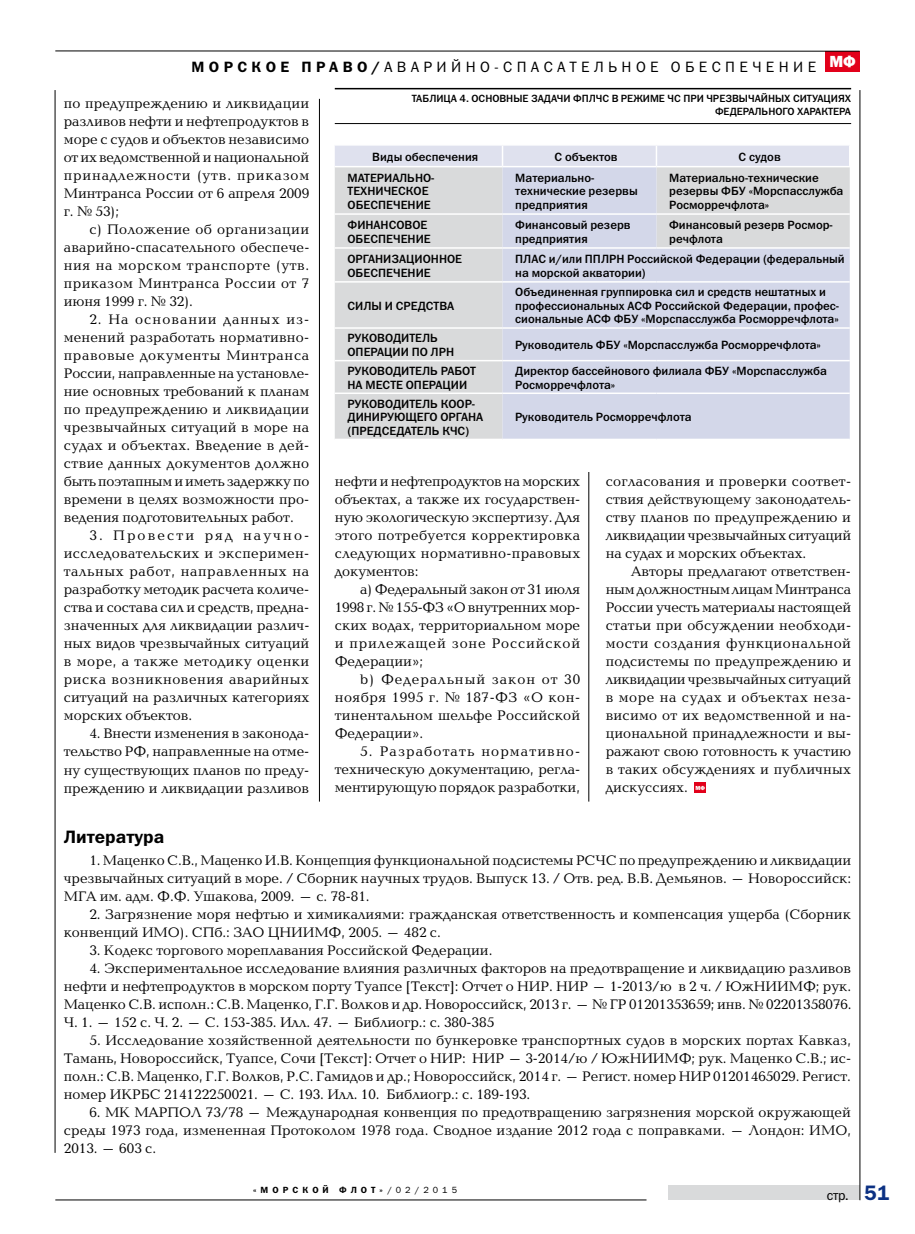
<style>
.page{position:relative;width:915px;height:1234px;background:#fff}
.page>*{position:absolute;margin:0;border:0;box-sizing:border-box;transform-origin:0 0}
.t1{font:18px "Franklin Gothic Demi C";color:#000}
.t2{font:800 16.5px "Franklin Gothic";color:#fff}
.t3{font:15px "Franklin Gothic Book C";letter-spacing:.29em;color:#000}
.t4{font:15px "Franklin Gothic Demi C";color:#000}
.t5{font:14.25px/18px "Baltica C";color:#000;text-align:justify}
.t6{font:13.5px "Franklin Gothic Book C";color:#000}
.t7{font:12px/13.5px "Franklin Gothic Medium C";color:#000}
.t8{font:10.5px "Franklin Gothic Medium C";color:#000}
.t9{font:9px "Franklin Gothic Demi C";letter-spacing:.45em;color:#000}
.t10{font:800 6px "Franklin Gothic";color:#fff}
.s1{font-family:"Franklin Gothic Demi C"}
.s2{font-family:"Franklin Gothic Book C"}
.s3{font-family:"Franklin Gothic Demi C";font-size:21px;color:#0c3183}
</style>
<div class="page">
<div style="left:668px;top:1185px;width:191px;height:14px;background:#d9dadb"></div>
<hr style="left:55px;top:1199px;width:591px;height:1px;background:#000">
<div style="left:825px;top:51px;width:34px;height:20px;background:#e2001a"></div>
<hr style="left:55px;top:51px;width:804px;height:1px;background:#000">
<hr style="left:859px;top:90px;width:1px;height:1109px;background:#000">
<hr style="left:55px;top:90px;width:1px;height:1062px;background:#000">
<hr style="left:334px;top:88px;width:516px;height:1px;background:#000">
<hr style="left:334px;top:123px;width:516px;height:1px;background:#000">
<div style="left:335px;top:146px;width:513px;height:20px;background:#dfe1ee"></div>
<div style="left:335px;top:167px;width:167px;height:271px;background:#d9dadb"></div>
<svg style="left:502px;top:167px;width:347px;height:271px;background:#d4d7e6"></svg>
<hr style="left:334px;top:213px;width:168px;height:2px;background:#fff">
<hr style="left:502px;top:213px;width:154px;height:2px;background:#fff">
<hr style="left:656px;top:213px;width:193px;height:2px;background:#fff">
<hr style="left:334px;top:247px;width:168px;height:2px;background:#fff">
<hr style="left:502px;top:247px;width:154px;height:2px;background:#fff">
<hr style="left:656px;top:247px;width:193px;height:2px;background:#fff">
<hr style="left:334px;top:281px;width:168px;height:1px;background:#fff">
<hr style="left:502px;top:281px;width:154px;height:1px;background:#fff">
<hr style="left:656px;top:281px;width:193px;height:1px;background:#fff">
<hr style="left:334px;top:327px;width:168px;height:2px;background:#fff">
<hr style="left:502px;top:327px;width:154px;height:2px;background:#fff">
<hr style="left:656px;top:327px;width:193px;height:2px;background:#fff">
<hr style="left:334px;top:360px;width:168px;height:1px;background:#fff">
<hr style="left:502px;top:360px;width:154px;height:1px;background:#fff">
<hr style="left:656px;top:360px;width:193px;height:1px;background:#fff">
<hr style="left:334px;top:392px;width:168px;height:2px;background:#fff">
<hr style="left:502px;top:392px;width:154px;height:2px;background:#fff">
<hr style="left:656px;top:392px;width:193px;height:2px;background:#fff">
<hr style="left:501px;top:145px;width:2px;height:21px;background:#fff">
<hr style="left:655px;top:145px;width:2px;height:21px;background:#fff">
<div style="left:694px;top:782px;width:12px;height:10px;background:#e2001a"></div>
<hr style="left:319px;top:99px;width:1px;height:702px;background:#000">
<hr style="left:588px;top:472px;width:1px;height:329px;background:#000">
<p class="t4" style="left:191px;top:58px;width:32px">М орско</p>
<p class="t3" style="left:280px;top:58px;width:537px"><span class="s1">е право /</span>Аварийно-спасательное обеспечение</p>
<p class="t2" style="left:829px;top:51px;width:28px">МФ</p>
<p class="t5" style="left:64px;top:95px;width:247px">по предупреждению и ликвидации разливов нефти и нефтепродуктов в море с судов и объектов независимо от их ведомственной и национальной принадлежности (утв. приказом Минтранса России от 6 апреля 2009 г. № 53);</p>
<p class="t5" style="left:64px;top:221px;width:247px;text-indent:26px">c) Положение об организации аварийно-спасательного обеспече&shy;ния на морском транспорте (утв. приказом Минтранса России от 7 июня 1999 г. № 32).</p>
<p class="t5" style="left:64px;top:311px;width:247px;text-indent:26px">2. На основании данных из&shy;менений разработать нормативно&shy;правовые документы Минтранса России, направленные на установле&shy;ние основных требований к планам по предупреждению и ликвидации чрезвычайных ситуаций в море на судах и объектах. Введение в дей&shy;ствие данных документов должно быть поэтапным и иметь задержку по времени в целях возможности про&shy;ведения подготовительных работ.</p>
<p class="t5" style="left:64px;top:527px;width:247px;text-indent:26px">3. Провести ряд научно&shy;исследовательских и эксперимен&shy;тальных работ, направленных на разработку методик расчета количе&shy;ства и состава сил и средств, предна&shy;значенных для ликвидации различ&shy;ных видов чрезвычайных ситуаций в море, а также методику оценки риска возникновения аварийных ситуаций на различных категориях морских объектов.</p>
<p class="t5" style="left:64px;top:725px;width:247px;text-indent:26px">4. Внести изменения в законода&shy;тельство РФ, направленные на отме&shy;ну существующих планов по преду&shy;преждению и ликвидации разливов</p>
<p class="t8" style="left:411px;top:93px;width:33px">Таблица</p>
<p class="t8" style="left:459px;top:93px;width:27px">4. Осно</p>
<p class="t8" style="left:499px;top:93px;width:39px">вные задачи</p>
<p class="t8" style="left:573px;top:93px;width:78px">ФПЛЧС в режиме</p>
<p class="t8" style="left:667px;top:93px;width:24px">ЧС при</p>
<p class="t8" style="left:706px;top:93px;width:8px">чрез</p>
<p class="t8" style="left:732px;top:93px;width:69px">вычайных ситуаци</p>
<p class="t8" style="left:837px;top:93px;width:13px">ях</p>
<p class="t8" style="left:714px;top:105px;width:8px">федера</p>
<p class="t8" style="left:754px;top:105px;width:15px">льного</p>
<p class="t8" style="left:796px;top:105px;width:7px">характера</p>
<p class="t7" style="left:372px;top:150px;width:107px">Виды обеспечения</p>
<p class="t7" style="left:554px;top:150px;width:65px">С объектов</p>
<p class="t7" style="left:738px;top:150px;width:44px">С судов</p>
<p class="t7" style="left:347px;top:171px;width:88px">МАТЕРИАЛЬНО-<br>ТЕХНИЧЕСКОЕ<br>ОБЕСПЕЧЕНИЕ</p>
<p class="t7" style="left:515px;top:171px;width:124px">Материально&shy;технические резервы предприятия</p>
<p class="t7" style="left:669px;top:171px;width:176px">Материально-технические резервы ФБУ «Морспасслужба<br>Росморречфлота»</p>
<p class="t7" style="left:347px;top:218px;width:85px">ФИНАНСОВОЕ<br>ОБЕСПЕЧЕНИЕ</p>
<p class="t7" style="left:515px;top:218px;width:117px">Финансовый резерв предприятия</p>
<p class="t7" style="left:669px;top:218px;width:165px">Финансовый резерв Росмор&shy;речфлота</p>
<p class="t7" style="left:347px;top:252px;width:116px">ОРГАНИЗАЦИОННОЕ<br>ОБЕСПЕЧЕНИЕ</p>
<p class="t7" style="left:515px;top:252px;width:331px">ПЛАС и/или ППЛРН Российской Федерации (федеральный на морской акватории)</p>
<p class="t7" style="left:347px;top:299px;width:108px">СИЛЫ И СРЕДСТВА</p>
<p class="t7" style="left:515px;top:285px;width:325px">Объединенная группировка сил и средств нештатных и профессиональных АСФ Российской Федерации, профес&shy;сиональные АСФ ФБУ «Морспасслужба Росморречфлота»</p>
<p class="t7" style="left:347px;top:331px;width:108px">РУКОВОДИТЕЛЬ<br>ОПЕРАЦИИ ПО ЛРН</p>
<p class="t7" style="left:515px;top:338px;width:307px">Руководитель ФБУ «Морспасслужба Росморречфлота»</p>
<p class="t7" style="left:347px;top:364px;width:130px">РУКОВОДИТЕЛЬ РАБОТ<br>НА МЕСТЕ ОПЕРАЦИИ</p>
<p class="t7" style="left:515px;top:364px;width:313px">Директор бассейнового филиала ФБУ «Морспасслужба<br>Росморречфлота»</p>
<p class="t7" style="left:347px;top:396px;width:137px">РУКОВОДИТЕЛЬ КООР-<br>ДИНИРУЮЩЕГО ОРГАНА (ПРЕДСЕДАТЕЛЬ КЧС)</p>
<p class="t7" style="left:515px;top:410px;width:178px">Руководитель Росморречфлота</p>
<p class="t5" style="left:334px;top:473px;width:247px">нефти и нефтепродуктов на морских объектах, а также их государствен&shy;ную экологическую экспертизу. Для этого потребуется корректировка следующих нормативно-правовых документов:</p>
<p class="t5" style="left:334px;top:581px;width:247px;text-indent:26px">a) Федеральный закон от 31 июля 1998 г. № 155-ФЗ «О внутренних мор&shy;ских водах, территориальном море и прилежащей зоне Российской Федерации»;</p>
<p class="t5" style="left:334px;top:671px;width:247px;text-indent:26px">b) Федеральный закон от 30 ноября 1995 г. № 187-ФЗ «О кон&shy;тинентальном шельфе Российской Федерации».</p>
<p class="t5" style="left:334px;top:743px;width:247px;text-indent:26px">5. Разработать нормативно&shy;техническую документацию, регла&shy;ментирующую порядок разработки,</p>
<p class="t5" style="left:605px;top:473px;width:247px">согласования и проверки соответ&shy;ствия действующему законодатель&shy;ству планов по предупреждению и ликвидации чрезвычайных ситуаций на судах и морских объектах.</p>
<p class="t5" style="left:605px;top:563px;width:247px;text-indent:26px">Авторы предлагают ответствен&shy;ным должностным лицам Минтранса России учесть материалы настоящей статьи при обсуждении необходи&shy;мости создания функциональной подсистемы по предупреждению и ликвидации чрезвычайных ситуаций в море на судах и объектах неза&shy;висимо от их ведомственной и на&shy;циональной принадлежности и вы&shy;ражают свою готовность к участию в таких обсуждениях и публичных дискуссиях.</p>
<p class="t10" style="left:695px;top:783px;width:11px">МФ</p>
<p class="t1" style="left:64px;top:826px;width:102px">Литература</p>
<p class="t5" style="left:64px;top:851px;width:788px;text-indent:26px">1. Маценко С.В., Маценко И.В. Концепция функциональной подсистемы РСЧС по предупреждению и ликвидации чрезвычайных ситуаций в море. / Сборник научных трудов. Выпуск 13. / Отв. ред. В.В. Демьянов. – Новороссийск:<br>МГА им. адм. Ф.Ф. Ушакова, 2009. – с. 78-81.</p>
<p class="t5" style="left:64px;top:905px;width:788px;text-indent:26px">2. Загрязнение моря нефтью и химикалиями: гражданская ответственность и компенсация ущерба (Сборник конвенций ИМО). СПб.: ЗАО ЦНИИМФ, 2005. – 482 с.</p>
<p class="t5" style="left:89px;top:941px;width:404px">3. Кодекс торгового мореплавания Российской Федерации.</p>
<p class="t5" style="left:64px;top:959px;width:789px;text-indent:26px">4. Экспериментальное исследование влияния различных факторов на предотвращение и ликвидацию разливов нефти и нефтепродуктов в морском порту Туапсе [Текст]: Отчет о НИР. НИР – 1-2013/ю в 2 ч. / ЮжНИИМФ; рук.<br>Маценко С.В. исполн.: С.В. Маценко, Г.Г. Волков и др. Новороссийск, 2013 г. – № ГР 01201353659; инв. № 02201358076.<br>Ч. 1. – 152 с. Ч. 2. – С. 153-385. Илл. 47. – Библиогр.: с. 380-385</p>
<p class="t5" style="left:64px;top:1031px;width:788px;text-indent:26px">5. Исследование хозяйственной деятельности по бункеровке транспортных судов в морских портах Кавказ, Тамань, Новороссийск, Туапсе, Сочи [Текст]: Отчет о НИР: НИР – 3-2014/ю / ЮжНИИМФ; рук. Маценко С.В.; ис&shy;полн.: С.В. Маценко, Г.Г. Волков, Р.С. Гамидов и др.; Новороссийск, 2014 г. – Регист. номер НИР 01201465029. Регист. номер ИКРБС 214122250021. – С. 193. Илл. 10. Библиогр.: с. 189-193.</p>
<p class="t5" style="left:64px;top:1103px;width:788px;text-indent:26px">6. МК МАРПОЛ 73/78 – Международная конвенция по предотвращению загрязнения морской окружающей среды 1973 года, измененная Протоколом 1978 года. Сводное издание 2012 года с поправками. – Лондон: ИМО, 2013. – 603 с.</p>
<p class="t9" style="left:253px;top:1184px;width:205px">«МОРСКОЙ ФЛОТ»<span class="s2">/02/2015</span></p>
<p class="t6" style="left:826px;top:1187px;width:64px">стр. <span class="s3">51</span></p>
</div>
